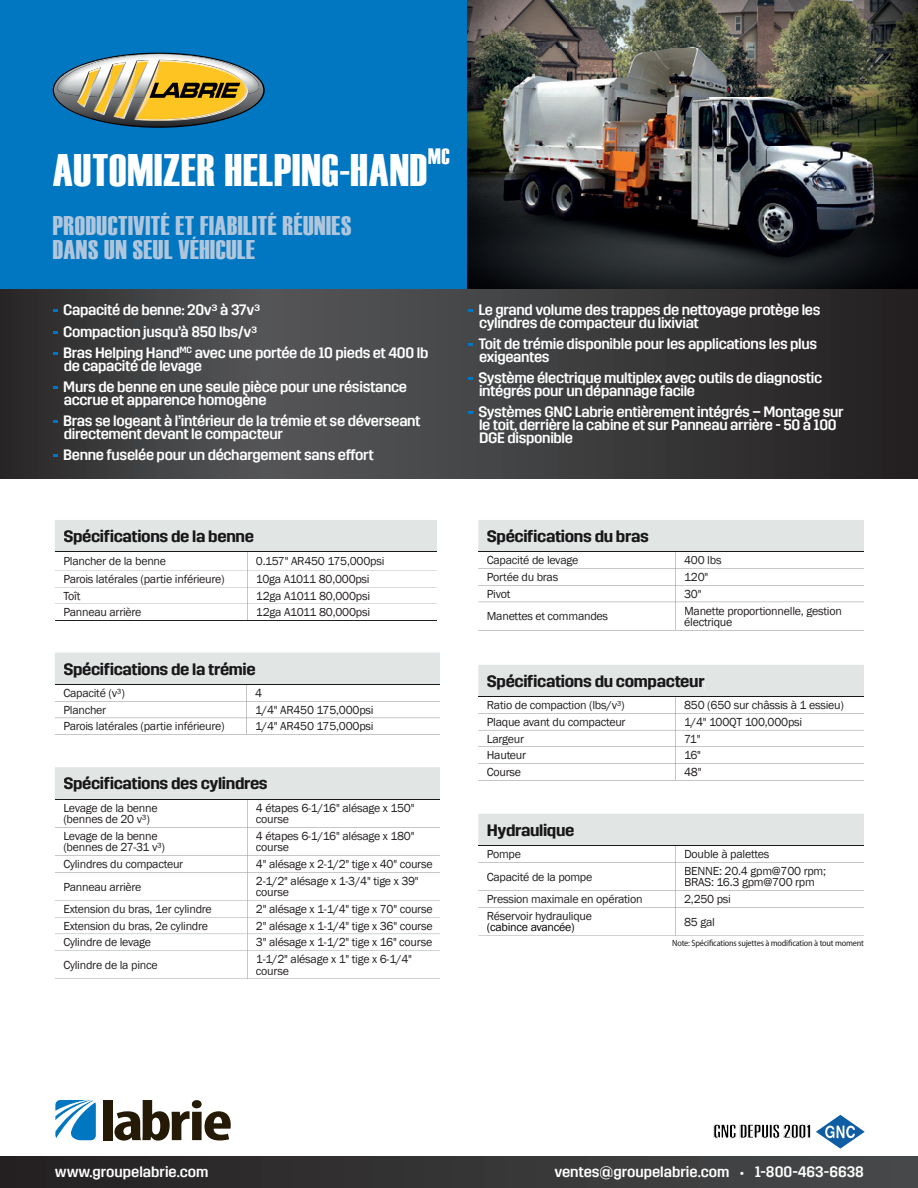
<style>
.page{position:relative;width:918px;height:1188px;background:#fff}
.page>*{position:absolute;margin:0;border:0;box-sizing:border-box;transform-origin:0 0}
.t1{font:45.45px "Haettenschweiler";letter-spacing:.02em;color:#fff}
.t2{font:27px/24px "Haettenschweiler";letter-spacing:.02em;color:#afc6dd}
.t3{font:22.2px "Haettenschweiler";color:#fff}
.t4{font:19.65px "Haettenschweiler";color:#000001}
.t5{font:700 16.5px "Trim Web Semi";letter-spacing:-.02em;color:#191719}
.t6{font:15px/21.3px "Trim Web Medium";letter-spacing:-.02em;color:#fff}
.t7{font:15px "Trim Web Medium";color:#fff}
.t8{font:12px/11.6px "Franklin Gothic";letter-spacing:-.02em;color:#231f20}
.t9{font:12px "Franklin Gothic";letter-spacing:-.02em;color:#000}
.t10{font:semi-condensed 9px "Myriad Pro";letter-spacing:-.02em;color:#231f20}
.s1{font-family:"Trim Web Bold";font-size:10.5px}
</style>
<div class="page">
<div style="left:0;top:1157px;width:918px;height:31px;background:linear-gradient(to right,#242021,#484a4b)"></div>
<div style="left:0;top:0;width:535px;height:293px;background:#0077c0"></div>
<svg style="left:816px;top:1115px;width:49px;height:34px"></svg>
<svg style="left:55px;top:1100px;width:41px;height:40px"></svg>
<div style="left:103px;top:1100px;width:9px;height:40px;background:#251a05"></div>
<svg style="left:114px;top:1100px;width:117px;height:41px"></svg>
<img style="left:535px;top:0;width:383px;height:245px">
<img style="left:535px;top:245px;width:383px;height:45px">
<img style="left:468px;top:0;width:67px;height:290px">
<hr style="left:55px;top:620px;width:192px;height:1px;background:#231f20">
<hr style="left:247px;top:620px;width:190px;height:1px;background:#231f20">
<svg style="left:55px;top:520px;width:382px;height:100px"></svg>
<div style="left:64px;top:530px;width:9px;height:12px;background:#e1e5e4"></div>
<div style="left:74px;top:530px;width:179px;height:15px;background:#e1e5e4"></div>
<svg style="left:55px;top:653px;width:385px;height:82px"></svg>
<div style="left:64px;top:662px;width:191px;height:15px;background:#e1e5e4"></div>
<svg style="left:478px;top:520px;width:386px;height:111px"></svg>
<div style="left:488px;top:530px;width:160px;height:15px;background:#e1e5e4"></div>
<svg style="left:478px;top:665px;width:386px;height:116px"></svg>
<div style="left:488px;top:674px;width:216px;height:15px;background:#e1e5e4"></div>
<svg style="left:478px;top:814px;width:386px;height:122px"></svg>
<div style="left:488px;top:824px;width:86px;height:15px;background:#e1e5e4"></div>
<svg style="left:55px;top:767px;width:385px;height:212px"></svg>
<div style="left:64px;top:777px;width:203px;height:15px;background:#e1e5e4"></div>
<svg style="left:0;top:290px;width:918px;height:188px;background:#3d3c3d"></svg>
<svg style="left:53px;top:309px;width:4px;height:3px"></svg>
<svg style="left:53px;top:352px;width:4px;height:3px"></svg>
<svg style="left:53px;top:386px;width:4px;height:3px"></svg>
<svg style="left:53px;top:420px;width:4px;height:3px"></svg>
<svg style="left:53px;top:454px;width:4px;height:3px"></svg>
<svg style="left:468px;top:309px;width:5px;height:3px"></svg>
<svg style="left:468px;top:343px;width:5px;height:3px"></svg>
<svg style="left:468px;top:377px;width:5px;height:3px"></svg>
<svg style="left:468px;top:411px;width:5px;height:3px"></svg>
<svg style="left:54px;top:54px;width:209px;height:73px"></svg>
<h1 class="t1" style="left:53px;top:140px;width:376px">AUTOMIZER HELPING-HAND</h1>
<h3 class="t3" style="left:428px;top:141px;width:23px">MC</h3>
<h2 class="t2" style="left:53px;top:213px;width:300px">PRODUCTIVITÉ ET FIABILITÉ RÉUNIES<br>DANS UN SEUL VÉHICULE</h2>
<p class="t6" style="left:63px;top:300px;width:367px">Capacité de benne: 20v³ à 37v³<br>Compaction jusqu’à 850 lbs/v³<br>Bras Helping Hand<sup>MC</sup> avec une portée de 10 pieds et 400 lb</p>
<p class="t6" style="left:63px;top:355px;width:345px">de capacité de levage<br>Murs de benne en une seule pièce pour une résistance</p>
<p class="t6" style="left:63px;top:389px;width:359px">accrue et apparence homogène<br>Bras se logeant à l’intérieur de la trémie et se déverseant</p>
<p class="t6" style="left:63px;top:423px;width:312px">directement devant le compacteur<br>Benne fuselée pour un déchargement sans effort</p>
<h3 class="t5" style="left:63px;top:527px;width:192px">Spécifications de la benne</h3>
<p class="t8" style="left:63px;top:556px;width:104px">Plancher de la benne</p>
<p class="t8" style="left:256px;top:556px;width:130px">0.157" AR450 175,000psi</p>
<p class="t8" style="left:63px;top:573px;width:163px">Parois latérales (partie inférieure)</p>
<p class="t8" style="left:256px;top:573px;width:115px">10ga A1011 80,000psi</p>
<p class="t8" style="left:63px;top:590px;width:19px">Toît</p>
<p class="t8" style="left:256px;top:590px;width:116px">12ga A1011 80,000psi</p>
<p class="t8" style="left:63px;top:607px;width:80px">Panneau arrière</p>
<p class="t8" style="left:256px;top:607px;width:116px">12ga A1011 80,000psi</p>
<h3 class="t5" style="left:63px;top:660px;width:194px">Spécifications de la trémie</h3>
<p class="t8" style="left:63px;top:688px;width:63px">Capacité (v³)</p>
<p class="t8" style="left:255px;top:688px;width:9px">4</p>
<p class="t8" style="left:63px;top:704px;width:44px">Plancher</p>
<p class="t8" style="left:255px;top:704px;width:120px">1/4" AR450 175,000psi</p>
<p class="t8" style="left:63px;top:721px;width:163px">Parois latérales (partie inférieure)</p>
<p class="t8" style="left:255px;top:721px;width:120px">1/4" AR450 175,000psi</p>
<h3 class="t5" style="left:63px;top:774px;width:206px">Spécifications des cylindres</h3>
<p class="t8" style="left:63px;top:802px;width:96px">Levage de la benne (bennes de 20 v³)</p>
<p class="t8" style="left:256px;top:802px;width:160px">4 étapes 6-1/16" alésage x 150" course</p>
<p class="t8" style="left:63px;top:830px;width:103px">Levage de la benne (bennes de 27-31 v³)</p>
<p class="t8" style="left:256px;top:830px;width:160px">4 étapes 6-1/16" alésage x 180" course</p>
<p class="t8" style="left:63px;top:859px;width:121px">Cylindres du compacteur</p>
<p class="t8" style="left:256px;top:859px;width:178px">4" alésage x 2-1/2" tige x 40" course</p>
<p class="t8" style="left:63px;top:881px;width:80px">Panneau arrière</p>
<p class="t8" style="left:256px;top:875px;width:164px">2-1/2" alésage x 1-3/4" tige x 39" course</p>
<p class="t8" style="left:63px;top:904px;width:150px">Extension du bras, 1er cylindre</p>
<p class="t8" style="left:256px;top:904px;width:178px">2" alésage x 1-1/4" tige x 70" course</p>
<p class="t8" style="left:63px;top:920px;width:146px">Extension du bras, 2e cylindre</p>
<p class="t8" style="left:256px;top:920px;width:178px">2" alésage x 1-1/4" tige x 36" course</p>
<p class="t8" style="left:63px;top:937px;width:89px">Cylindre de levage</p>
<p class="t8" style="left:256px;top:937px;width:178px">3" alésage x 1-1/2" tige x 16" course</p>
<p class="t8" style="left:63px;top:959px;width:96px">Cylindre de la pince</p>
<p class="t8" style="left:256px;top:954px;width:157px">1-1/2" alésage x 1" tige x 6-1/4" course</p>
<p class="t6" style="left:478px;top:304px;width:344px;line-height:12.8px">Le grand volume des trappes de nettoyage protège les cylindres de compacteur du lixiviat</p>
<p class="t6" style="left:478px;top:338px;width:340px;line-height:12.8px">Toit de trémie disponible pour les applications les plus exigeantes</p>
<p class="t6" style="left:478px;top:372px;width:345px;line-height:12.8px">Système électrique multiplex avec outils de diagnostic intégrés pour un dépannage facile</p>
<p class="t6" style="left:478px;top:406px;width:367px;line-height:12.8px">Systèmes GNC Labrie entièrement intégrés – Montage sur le toit, derrière la cabine et sur Panneau arrière - 50 à 100<br>DGE disponible</p>
<h3 class="t5" style="left:487px;top:527px;width:164px">Spécifications du bras</h3>
<p class="t8" style="left:487px;top:555px;width:93px">Capacité de levage</p>
<p class="t8" style="left:684px;top:555px;width:39px">400 lbs</p>
<p class="t8" style="left:487px;top:572px;width:73px">Portée du bras</p>
<p class="t8" style="left:684px;top:572px;width:26px">120"</p>
<p class="t8" style="left:487px;top:588px;width:25px">Pivot</p>
<p class="t8" style="left:684px;top:588px;width:19px">30"</p>
<p class="t8" style="left:487px;top:611px;width:123px">Manettes et commandes</p>
<p class="t8" style="left:684px;top:605px;width:159px">Manette proportionnelle, gestion électrique</p>
<h3 class="t5" style="left:487px;top:672px;width:219px">Spécifications du compacteur</h3>
<p class="t8" style="left:487px;top:700px;width:139px">Ratio de compaction (lbs/v³)</p>
<p class="t8" style="left:684px;top:700px;width:161px">850 (650 sur châssis à 1 essieu)</p>
<p class="t8" style="left:487px;top:716px;width:140px">Plaque avant du compacteur</p>
<p class="t8" style="left:684px;top:716px;width:120px">1/4" 100QT 100,000psi</p>
<p class="t8" style="left:487px;top:733px;width:39px">Largeur</p>
<p class="t8" style="left:684px;top:733px;width:18px">71"</p>
<p class="t8" style="left:487px;top:750px;width:41px">Hauteur</p>
<p class="t8" style="left:684px;top:750px;width:18px">16"</p>
<p class="t8" style="left:487px;top:767px;width:36px">Course</p>
<p class="t8" style="left:684px;top:767px;width:19px">48"</p>
<h3 class="t5" style="left:487px;top:821px;width:89px">Hydraulique</h3>
<p class="t8" style="left:487px;top:849px;width:36px">Pompe</p>
<p class="t8" style="left:684px;top:849px;width:87px">Double à palettes</p>
<p class="t8" style="left:487px;top:871px;width:107px">Capacité de la pompe</p>
<p class="t8" style="left:684px;top:865px;width:143px">BENNE: 20.4 gpm@700 rpm;<br>BRAS: 16.3 gpm@700 rpm</p>
<p class="t8" style="left:487px;top:894px;width:157px">Pression maximale en opération</p>
<p class="t8" style="left:684px;top:894px;width:48px">2,250 psi</p>
<p class="t8" style="left:487px;top:910px;width:107px">Réservoir hydraulique</p>
<p class="t9" style="left:487px;top:920px;width:89px">(cabince avancée)</p>
<p class="t8" style="left:684px;top:916px;width:32px">85 gal</p>
<p class="t10" style="left:672px;top:939px;width:193px">Note: Spécifications sujettes à modification à tout moment</p>
<h3 class="t4" style="left:713px;top:1118px;width:99px">GNC DEPUIS 2001</h3>
<p class="t7" style="left:55px;top:1163px;width:155px">www.groupelabrie.com</p>
<p class="t7" style="left:554px;top:1163px;width:311px">ventes@groupelabrie.com <span class="s1">•</span> 1-800-463-6638</p>
</div>
